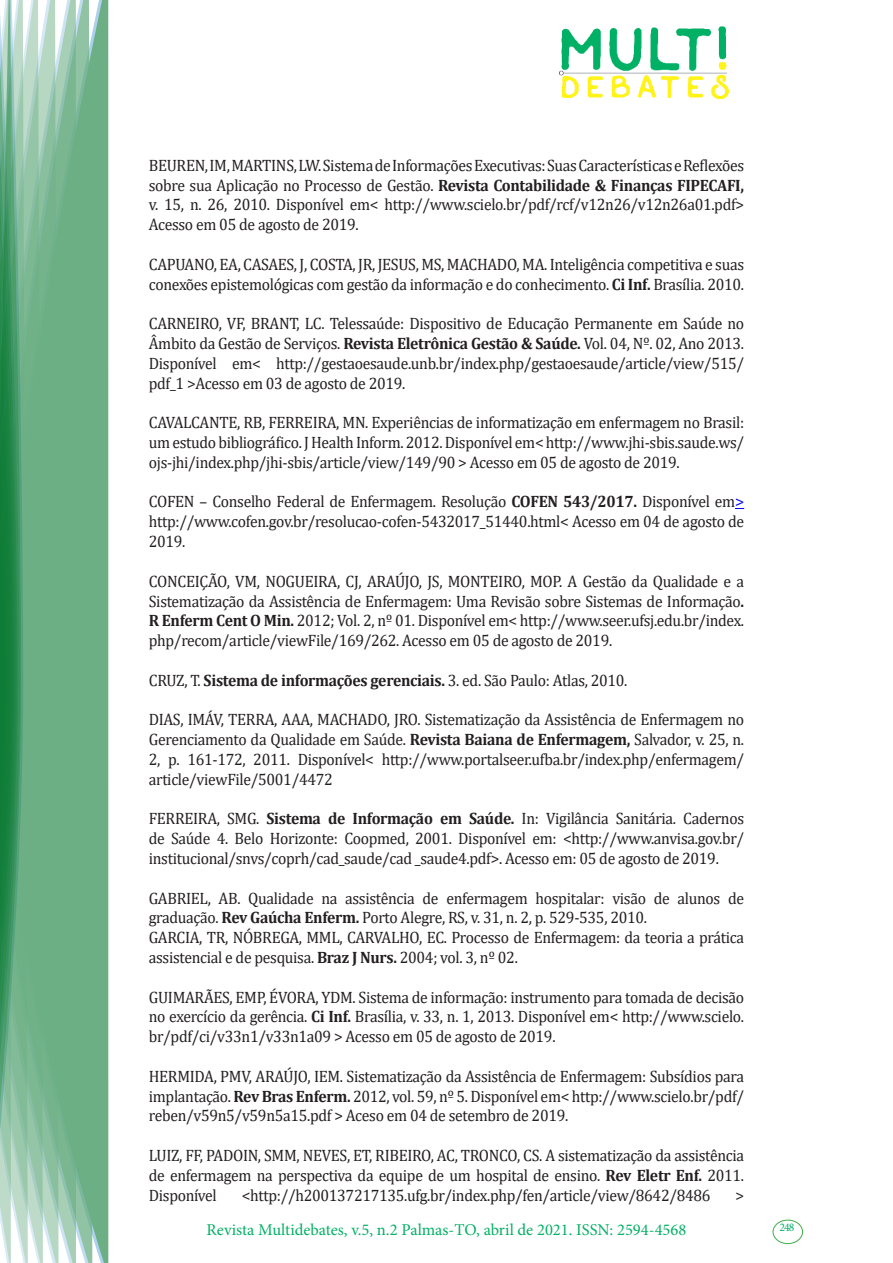
<style>
.page{position:relative;width:893px;height:1263px;background:#fff}
.page>*{position:absolute;margin:0;border:0;box-sizing:border-box;transform-origin:0 0}
.texto{font:16.5px/19.8px "Cambria";letter-spacing:-.02em;color:#231f20;text-align:justify;scale:.95 1}
.t1{font:16.5px "Minion Pro";color:#00b064}
.t2{font:11.7px "Minion Pro";color:#00b064}
.s1{font-weight:700}
.s2{color:#00f}
</style>
<div class="page">
<img style="left:559px;top:26px;width:169px;height:72px">
<div style="left:95px;top:0;width:14px;height:1263px;background:#6caf84"></div>
<svg style="left:79px;top:0;width:16px;height:1263px;background:#71b289"></svg>
<svg style="left:62px;top:0;width:17px;height:1263px;background:#75b48c"></svg>
<svg style="left:45px;top:0;width:17px;height:1263px;background:#7cb792"></svg>
<svg style="left:30px;top:0;width:15px;height:1263px;background:#80ba96"></svg>
<svg style="left:0;top:0;width:30px;height:1263px;background:#61a97f"></svg>
<div style="left:772px;top:1219px;width:31px;height:25px;border:1px solid #40ae49;border-radius:50%"></div>
<p class="texto" style="left:149px;top:155px;width:628px">BEUREN, IM, MARTINS, LW. Sistema de Informações Executivas: Suas Características e Reflexões sobre sua Aplicação no Processo de Gestão. <span class="s1">Revista Contabilidade &amp; Finanças FIPECAFI, </span>v. 15, n. 26, 2010. Disponível em&lt; http://www.scielo.br/pdf/rcf/v12n26/v12n26a01.pdf&gt; Acesso em 05 de agosto de 2019.</p>
<p class="texto" style="left:149px;top:254px;width:628px">CAPUANO, EA, CASAES, J, COSTA, JR, JESUS, MS, MACHADO, MA. Inteligência competitiva e suas conexões epistemológicas com gestão da informação e do conhecimento. <span class="s1">Ci Inf.</span> Brasília. 2010.</p>
<p class="texto" style="left:149px;top:314px;width:628px">CARNEIRO, VF, BRANT, LC. Telessaúde: Dispositivo de Educação Permanente em Saúde no Âmbito da Gestão de Serviços. <span class="s1">Revista Eletrônica Gestão &amp; Saúde.</span> Vol. 04, Nº. 02, Ano 2013.<br>Disponível em&lt; http://gestaoesaude.unb.br/index.php/gestaoesaude/article/view/515/ pdf_1 &gt;Acesso em 03 de agosto de 2019.</p>
<p class="texto" style="left:149px;top:413px;width:628px">CAVALCANTE, RB, FERREIRA, MN. Experiências de informatização em enfermagem no Brasil: um estudo bibliográfico. J Health Inform. 2012. Disponível em&lt; http://www.jhi-sbis.saude.ws/ ojs-jhi/index.php/jhi-sbis/article/view/149/90 &gt; Acesso em 05 de agosto de 2019.</p>
<p class="texto" style="left:149px;top:492px;width:628px">COFEN – Conselho Federal de Enfermagem. Resolução <span class="s1">COFEN 543/2017.</span> Disponível em<span class="s2">&gt; </span>http://www.cofen.gov.br/resolucao-cofen-5432017_51440.html&lt; Acesso em 04 de agosto de 2019.</p>
<p class="texto" style="left:149px;top:571px;width:628px">CONCEIÇÃO, VM, NOGUEIRA, CJ, ARAÚJO, JS, MONTEIRO, MOP. A Gestão da Qualidade e a Sistematização da Assistência de Enfermagem: Uma Revisão sobre Sistemas de Informação<span class="s1">.<br>R Enferm Cent O Min.</span> 2012; Vol. 2, nº 01. Disponível em&lt; http://www.seer.ufsj.edu.br/index. php/recom/article/viewFile/169/262. Acesso em 05 de agosto de 2019.</p>
<p class="texto" style="left:149px;top:670px;width:505px">CRUZ, T. <span class="s1">Sistema de informações gerenciais.</span> 3. ed. São Paulo: Atlas, 2010.</p>
<p class="texto" style="left:149px;top:710px;width:628px">DIAS, IMÁV, TERRA, AAA, MACHADO, JRO. Sistematização da Assistência de Enfermagem no Gerenciamento da Qualidade em Saúde. <span class="s1">Revista Baiana de Enfermagem,</span> Salvador, v. 25, n.<br>2, p. 161-172, 2011. Disponível&lt; http://www.portalseer.ufba.br/index.php/enfermagem/ article/viewFile/5001/4472</p>
<p class="texto" style="left:149px;top:809px;width:628px">FERREIRA, SMG. <span class="s1">Sistema de Informação em Saúde.</span> In: Vigilância Sanitária. Cadernos de Saúde 4. Belo Horizonte: Coopmed, 2001. Disponível em: &lt;http://www.anvisa.gov.br/ institucional/snvs/coprh/cad_saude/cad _saude4.pdf&gt;. Acesso em: 05 de agosto de 2019.</p>
<p class="texto" style="left:149px;top:888px;width:628px">GABRIEL, AB. Qualidade na assistência de enfermagem hospitalar: visão de alunos de graduação. <span class="s1">Rev Gaúcha Enferm.</span> Porto Alegre, RS, v. 31, n. 2, p. 529-535, 2010.</p>
<p class="texto" style="left:149px;top:927px;width:628px">GARCIA, TR, NÓBREGA, MML, CARVALHO, EC. Processo de Enfermagem: da teoria a prática assistencial e de pesquisa. <span class="s1">Braz J Nurs.</span> 2004; vol. 3, nº 02.</p>
<p class="texto" style="left:149px;top:987px;width:628px">GUIMARÃES, EMP, ÉVORA, YDM. Sistema de informação: instrumento para tomada de decisão no exercício da gerência. <span class="s1">Ci Inf.</span> Brasília, v. 33, n. 1, 2013. Disponível em&lt; http://www.scielo. br/pdf/ci/v33n1/v33n1a09 &gt; Acesso em 05 de agosto de 2019.</p>
<p class="texto" style="left:149px;top:1066px;width:628px">HERMIDA, PMV, ARAÚJO, IEM. Sistematização da Assistência de Enfermagem: Subsídios para implantação. <span class="s1">Rev Bras Enferm.</span> 2012, vol. 59, nº 5. Disponível em&lt; http://www.scielo.br/pdf/ reben/v59n5/v59n5a15.pdf &gt; Aceso em 04 de setembro de 2019.</p>
<p class="texto" style="left:149px;top:1145px;width:628px">LUIZ, FF, PADOIN, SMM, NEVES, ET, RIBEIRO, AC, TRONCO, CS. A sistematização da assistência de enfermagem na perspectiva da equipe de um hospital de ensino. <span class="s1">Rev Eletr Enf.</span> 2011.<br>Disponível</p>
<p class="texto" style="left:242px;top:1185px;width:495px">&lt;http://h200137217135.ufg.br/index.php/fen/article/view/8642/8486</p>
<p class="texto" style="left:735px;top:1185px;width:11px">&gt;</p>
<p class="t1" style="left:207px;top:1218px;width:481px">Revista Multidebates, v.5, n.2 Palmas-TO, abril de 2021. ISSN: 2594-4568</p>
<p class="t2" style="left:779px;top:1219px;width:16px">248</p>
</div>
